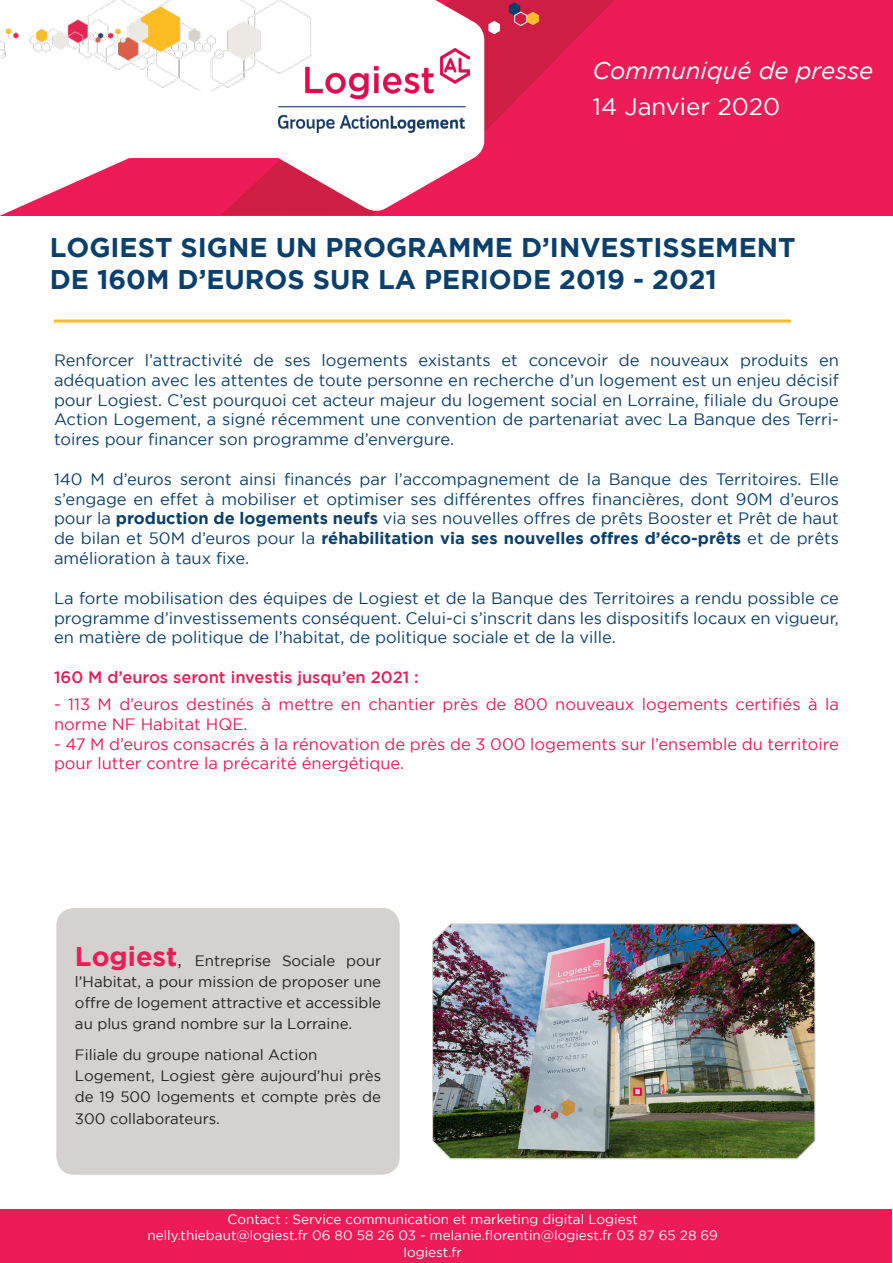
<style>
.page{position:relative;width:893px;height:1263px;background:#fff}
.page>*{position:absolute;margin:0;border:0;box-sizing:border-box;transform-origin:0 0}
.t1{font:700 27px "Gotham";color:#0b406d}
.t2{font:italic 24px "Gotham";color:#fff}
.t3{font:24px "Gotham";color:#fff}
.t4{font:16.5px/19.8px "Gotham";color:#0b406d;text-align:justify}
.t5{font:16.5px/19.8px "Gotham";color:#ed1b56}
.t6{font:500 16.5px "Gotham";color:#ed1b56}
.t7{font:15px/21px "Gotham";color:#231f20;text-align:justify}
.t8{font:13.5px "Gotham";color:#fff}
.s1{font-weight:700}
.s2{font-weight:700;font-size:27px;color:#ed1b56}
.s3{font-size:18px}
</style>
<div class="page">
<div style="left:0;top:0;width:893px;height:215px;background:#ed1b56"></div>
<div style="left:1px;top:1209px;width:891px;height:53px;background:#ed1b56"></div>
<div style="left:56px;top:908px;width:344px;height:267px;background:#d4d2cf;border-radius:18px"></div>
<hr style="left:54px;top:319px;width:737px;height:3px;background:#fdbb28">
<div style="left:0;top:0;width:342px;height:157px;background:#fff"></div>
<svg style="left:0;top:157px;width:145px;height:59px"></svg>
<svg style="left:221px;top:157px;width:253px;height:59px"></svg>
<svg style="left:268px;top:0;width:206px;height:214px;fill:#fff"></svg>
<img style="left:279px;top:49px;width:94px;height:83px">
<img style="left:0;top:0;width:311px;height:90px">
<svg style="left:373px;top:0;width:241px;height:161px"></svg>
<img style="left:432px;top:923px;width:384px;height:236px">
<p class="t2" style="left:592px;top:57px;width:282px">Communiqué de presse</p>
<p class="t3" style="left:592px;top:93px;width:189px">14 Janvier 2020</p>
<p class="t1" style="left:50px;top:232px;width:747px">LOGIEST SIGNE UN PROGRAMME D’INVESTISSEMENT</p>
<p class="t1" style="left:50px;top:264px;width:669px">DE 160M D’EUROS SUR LA PERIODE 2019 - 2021</p>
<p class="t4" style="left:54px;top:350px;width:786px">Renforcer l’attractivité de ses logements existants et concevoir de nouveaux produits en adéquation avec les attentes de toute personne en recherche d’un logement est un enjeu décisif pour Logiest. C’est pourquoi cet acteur majeur du logement social en Lorraine, filiale du Groupe Action Logement, a signé récemment une convention de partenariat avec La Banque des Terri&shy;toires pour financer son programme d’envergure.</p>
<p class="t4" style="left:54px;top:469px;width:786px">140 M d’euros seront ainsi financés par l’accompagnement de la Banque des Territoires. Elle s’engage en effet à mobiliser et optimiser ses différentes offres financières, dont 90M d’euros pour la <span class="s1">production de logements neufs</span> via ses nouvelles offres de prêts Booster et Prêt de haut de bilan et 50M d’euros pour la <span class="s1">réhabilitation via ses nouvelles offres d’éco-prêts</span> et de prêts amélioration à taux fixe.</p>
<p class="t4" style="left:54px;top:588px;width:787px">La forte mobilisation des équipes de Logiest et de la Banque des Territoires a rendu possible ce programme d’investissements conséquent. Celui-ci s’inscrit dans les dispositifs locaux en vigueur, en matière de politique de l’habitat, de politique sociale et de la ville.</p>
<p class="t6" style="left:54px;top:668px;width:366px">160 M d’euros seront investis jusqu’en 2021 :</p>
<p class="t5" style="left:54px;top:694px;width:786px">- 113 M d’euros destinés à mettre en chantier près de 800 nouveaux logements certifiés à la norme NF Habitat HQE.</p>
<p class="t5" style="left:54px;top:733px;width:786px">- 47 M d’euros consacrés à la rénovation de près de 3 000 logements sur l’ensemble du territoire pour lutter contre la précarité énergétique.</p>
<p class="t7" style="left:75px;top:950px;width:308px"><span class="s2">Logiest</span><span class="s3">,</span> Entreprise Sociale pour l’Habitat, a pour mission de proposer une offre de logement attractive et accessible au plus grand nombre sur la Lorraine.</p>
<p class="t7" style="left:75px;top:1044px;width:244px">Filiale du groupe national Action</p>
<p class="t7" style="left:75px;top:1065px;width:308px">Logement, Logiest gère aujourd’hui près de 19 500 logements et compte près de 300 collaborateurs.</p>
<p class="t8" style="left:228px;top:1212px;width:412px">Contact : Service communication et marketing digital Logiest</p>
<p class="t8" style="left:147px;top:1228px;width:572px">nelly.thiebaut@logiest.fr 06 80 58 26 03 - melanie.florentin@logiest.fr 03 87 65 28 69</p>
<p class="t8" style="left:403px;top:1244px;width:60px">logiest.fr</p>
</div>
